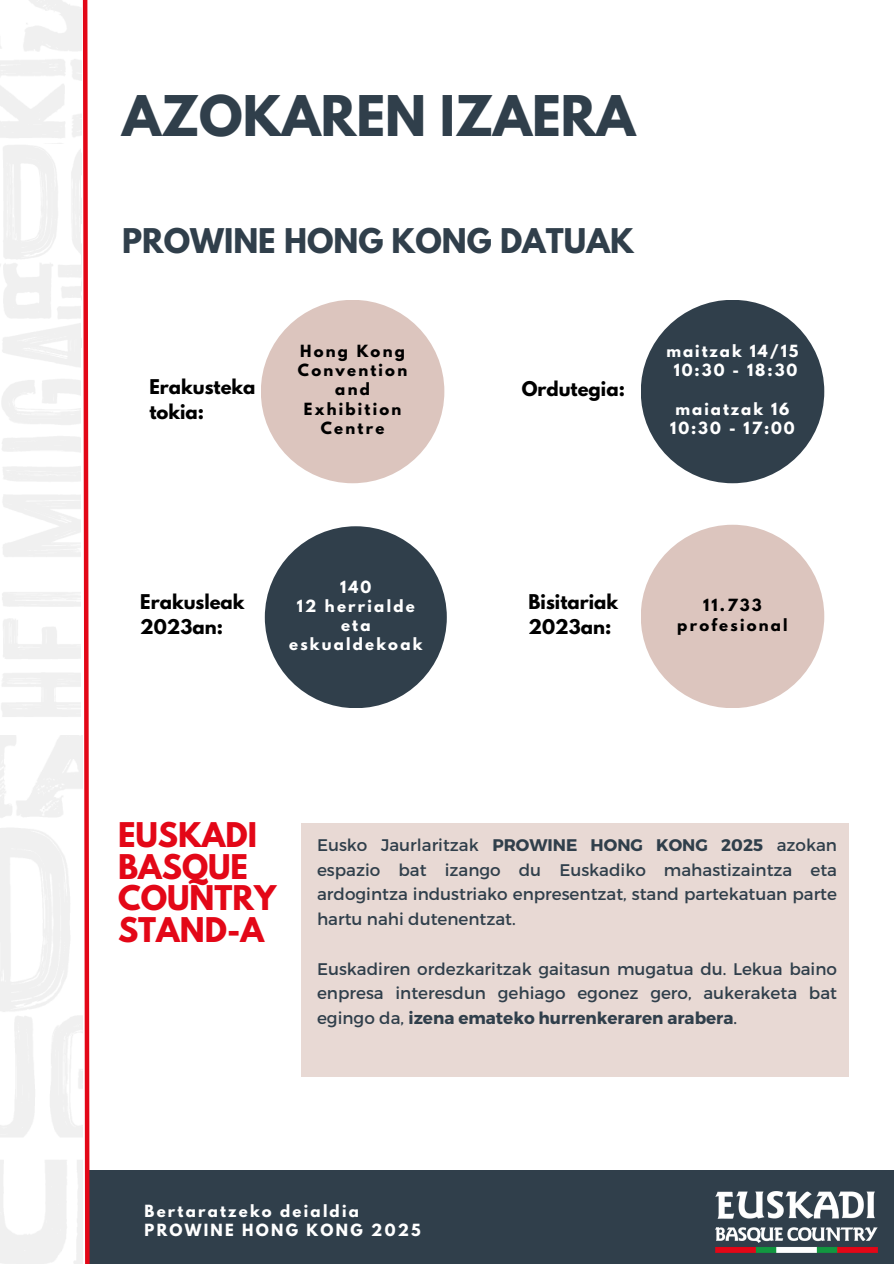
<style>
.page{position:relative;width:894px;height:1264px;background:#fff}
.page>*{position:absolute;margin:0;border:0;box-sizing:border-box;transform-origin:0 0}
.t1{font:700 49.65px "League Spartan";color:#303f4b}
.t2{font:700 30.15px/31.5px "League Spartan";color:#e30717}
.t3{font:700 30.15px "League Spartan";color:#303f4b}
.t4{font:700 18px/24.8px "League Spartan";color:#000}
.t5{font:16.8px/24.8px "Montserrat";color:#303f4b;text-align:justify}
.t6{font:700 14.85px/19.2px "League Spartan";letter-spacing:.15em;color:#fff;text-align:center}
.t7{font:700 14.85px/19.2px "League Spartan";letter-spacing:.15em;color:#000;text-align:center}
.s1{font-weight:700}
</style>
<div class="page">
<div style="left:86px;top:1170px;width:807px;height:93px;background:#303f4b"></div>
<img style="left:715px;top:1191px;width:162px;height:61px">
<svg style="left:81px;top:0;width:9px;height:1263px"></svg>
<div style="left:301px;top:823px;width:547px;height:253px;background:#e8d9d4"></div>
<div style="left:261px;top:300px;width:183px;height:183px;background:#dcc5be;border-radius:50%"></div>
<div style="left:640px;top:300px;width:184px;height:183px;background:#303f4b;border-radius:50%"></div>
<div style="left:640px;top:524px;width:184px;height:184px;background:#dcc5be;border-radius:50%"></div>
<div style="left:265px;top:526px;width:181px;height:182px;background:#303f4b;border-radius:50%"></div>
<h2 class="t1" style="left:122px;top:91px;width:514px">AZOKAREN IZAERA</h2>
<p class="t3" style="left:122px;top:226px;width:513px">PROWINE HONG KONG DATUAK</p>
<h3 class="t7" style="left:298px;top:343px;width:111px">Hong Kong<br>Convention and<br>Exhibition<br>Centre</h3>
<h3 class="t6" style="left:666px;top:343px;width:133px">maitzak 14/15</h3>
<p class="t6" style="left:673px;top:362px;width:125px">10:30 - 18:30</p>
<p class="t6" style="left:670px;top:401px;width:126px">maiatzak 16<br>10:30 - 17:00</p>
<h4 class="t4" style="left:149px;top:376px;width:107px">Erakusteka</h4>
<h4 class="t4" style="left:521px;top:378px;width:105px">Ordutegia:</h4>
<h4 class="t4" style="left:149px;top:401px;width:56px">tokia:</h4>
<p class="t4" style="left:140px;top:592px;width:106px">Erakusleak<br>2023an:</p>
<h3 class="t6" style="left:340px;top:579px;width:33px">140</h3>
<h3 class="t6" style="left:289px;top:598px;width:135px">12 herrialde eta eskualdekoak</h3>
<h2 class="t4" style="left:528px;top:592px;width:91px">Bisitariak<br>2023an:</h2>
<p class="t7" style="left:677px;top:597px;width:112px">11.733 profesional</p>
<p class="t2" style="left:118px;top:823px;width:160px">EUSKADI<br>BASQUE<br>COUNTRY<br>STAND-A</p>
<p class="t5" style="left:317px;top:831px;width:521px">Eusko Jaurlaritzak <span class="s1">PROWINE HONG KONG 2025</span> azokan espazio bat izango du Euskadiko mahastizaintza eta ardogintza industriako enpresentzat, stand partekatuan parte hartu nahi dutenentzat.</p>
<p class="t5" style="left:317px;top:955px;width:521px">Euskadiren ordezkaritzak gaitasun mugatua du. Lekua baino enpresa interesdun gehiago egonez gero, aukeraketa bat egingo da, <span class="s1">izena emateko hurrenkeraren arabera</span>.</p>
<p class="t6" style="left:144px;top:1202px;width:216px">Bertaratzeko deialdia</p>
<h1 class="t6" style="left:144px;top:1222px;width:277px">PROWINE HONG KONG 2025</h1>
<p class="t6" style="left:144px;top:1222px;width:227px">Enero - Marzo de 2020</p>
</div>
